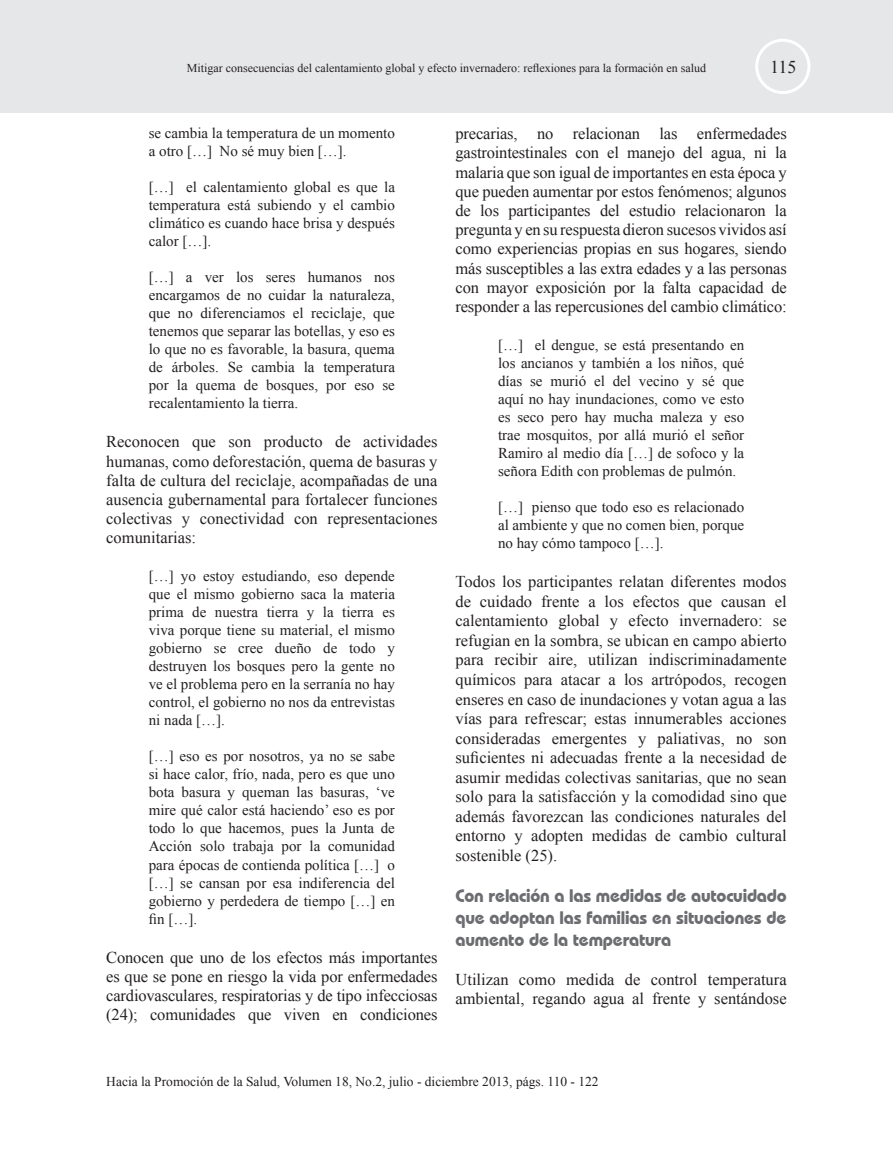
<style>
.page{position:relative;width:893px;height:1149px;background:#fff}
.page>*{position:absolute;margin:0;border:0;box-sizing:border-box;transform-origin:0 0}
.t1{font:700 18px/21.6px "Bauhaus IT Cby BT";letter-spacing:-.01em;color:#6c6d70;text-align:justify}
.t2{font:18px "Times New Roman";color:#231f20}
.t3{font:16.5px/19.2px "Times New Roman";color:#231f20;text-align:justify}
.t4{font:15px/18px "Times New Roman";color:#231f20;text-align:justify}
.t5{font:13.5px "Times New Roman";color:#231f20}
.t6{font:12px "Times New Roman";color:#231f20}
</style>
<div class="page">
<div style="left:0;top:0;width:893px;height:113px;background:#e6e7e9"></div>
<div style="left:755px;top:39px;width:55px;height:55px;border:3px solid #fff;border-radius:50%"></div>
<p class="t6" style="left:187px;top:60px;width:521px">Mitigar consecuencias del calentamiento global y efecto invernadero: reflexiones para la formación en salud</p>
<p class="t2" style="left:770px;top:55px;width:28px">115</p>
<p class="t4" style="left:149px;top:124px;width:248px">se cambia la temperatura de un momento a otro […] No sé muy bien […].</p>
<p class="t4" style="left:149px;top:178px;width:248px">[…] el calentamiento global es que la temperatura está subiendo y el cambio climático es cuando hace brisa y después calor […].</p>
<p class="t4" style="left:149px;top:268px;width:248px">[…] a ver los seres humanos nos encargamos de no cuidar la naturaleza, que no diferenciamos el reciclaje, que tenemos que separar las botellas, y eso es lo que no es favorable, la basura, quema de árboles. Se cambia la temperatura por la quema de bosques, por eso se recalentamiento la tierra.</p>
<p class="t3" style="left:106px;top:432px;width:333px">Reconocen que son producto de actividades humanas, como deforestación, quema de basuras y falta de cultura del reciclaje, acompañadas de una ausencia gubernamental para fortalecer funciones colectivas y conectividad con representaciones comunitarias:</p>
<p class="t4" style="left:149px;top:567px;width:248px">[…] yo estoy estudiando, eso depende que el mismo gobierno saca la materia prima de nuestra tierra y la tierra es viva porque tiene su material, el mismo gobierno se cree dueño de todo y destruyen los bosques pero la gente no ve el problema pero en la serranía no hay control, el gobierno no nos da entrevistas ni nada […].</p>
<p class="t4" style="left:149px;top:747px;width:248px">[…] eso es por nosotros, ya no se sabe si hace calor, frío, nada, pero es que uno bota basura y queman las basuras, ‘ve mire qué calor está haciendo’ eso es por todo lo que hacemos, pues la Junta de Acción solo trabaja por la comunidad para épocas de contienda política […] o […] se cansan por esa indiferencia del gobierno y perdedera de tiempo […] en fin […].</p>
<p class="t3" style="left:106px;top:946px;width:333px">Conocen que uno de los efectos más importantes es que se pone en riesgo la vida por enfermedades cardiovasculares, respiratorias y de tipo infecciosas (24); comunidades que viven en condiciones</p>
<p class="t3" style="left:455px;top:124px;width:333px">precarias, no relacionan las enfermedades gastrointestinales con el manejo del agua, ni la malaria que son igual de importantes en esta época y que pueden aumentar por estos fenómenos; algunos de los participantes del estudio relacionaron la pregunta y en su respuesta dieron sucesos vividos así como experiencias propias en sus hogares, siendo más susceptibles a las extra edades y a las personas con mayor exposición por la falta capacidad de responder a las repercusiones del cambio climático:</p>
<p class="t4" style="left:498px;top:335px;width:248px">[…] el dengue, se está presentando en los ancianos y también a los niños, qué días se murió el del vecino y sé que aquí no hay inundaciones, como ve esto es seco pero hay mucha maleza y eso trae mosquitos, por allá murió el señor Ramiro al medio día […] de sofoco y la señora Edith con problemas de pulmón.</p>
<p class="t4" style="left:498px;top:497px;width:248px">[…] pienso que todo eso es relacionado al ambiente y que no comen bien, porque no hay cómo tampoco […].</p>
<p class="t3" style="left:455px;top:571px;width:333px">Todos los participantes relatan diferentes modos de cuidado frente a los efectos que causan el calentamiento global y efecto invernadero: se refugian en la sombra, se ubican en campo abierto para recibir aire, utilizan indiscriminadamente químicos para atacar a los artrópodos, recogen enseres en caso de inundaciones y votan agua a las vías para refrescar; estas innumerables acciones consideradas emergentes y paliativas, no son suficientes ni adecuadas frente a la necesidad de asumir medidas colectivas sanitarias, que no sean solo para la satisfacción y la comodidad sino que además favorezcan las condiciones naturales del entorno y adopten medidas de cambio cultural sostenible (25).</p>
<p class="t1" style="left:455px;top:884px;width:333px">Con relación a las medidas de autocuidado que adoptan las familias en situaciones de aumento de la temperatura</p>
<p class="t3" style="left:455px;top:968px;width:333px">Utilizan como medida de control temperatura ambiental, regando agua al frente y sentándose</p>
<p class="t5" style="left:106px;top:1072px;width:494px">Hacia la Promoción de la Salud, Volumen 18, No.2, julio - diciembre 2013, págs. 110 - 122</p>
</div>
